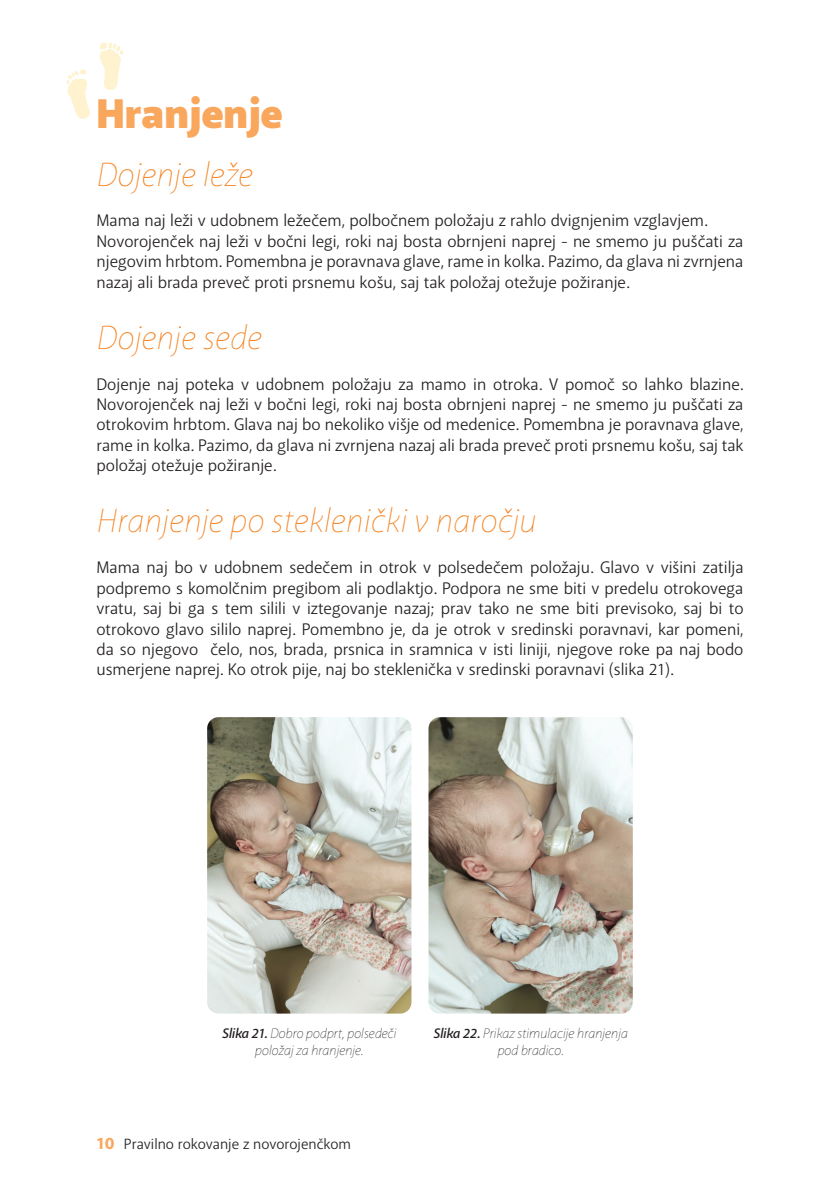
<style>
.page{position:relative;width:840px;height:1191px;background:#fff}
.page>*{position:absolute;margin:0;border:0;box-sizing:border-box;transform-origin:0 0}
.naslov{font:900 42px "Akagi";color:#f9a75d}
.podnaslov_1{font:italic 100 34px "Akagi";color:#f58220}
.text{font:17px/20.4px "Akagi";color:#231f20;text-align:justify}
.t1{font:15px "Akagi";color:#231f20}
.opis_slike{font:italic 100 14px/16.8px "Akagi";letter-spacing:-.01em;color:#231f20;text-align:center}
.s1{font-weight:600}
.s2{font-weight:800;font-size:17px;color:#f9a75d}
</style>
<div class="page">
<img style="left:207px;top:717px;width:204px;height:296px">
<img style="left:428px;top:717px;width:204px;height:296px">
<svg style="left:66px;top:42px;width:57px;height:77px"></svg>
<p class="naslov" style="left:96px;top:88px;width:188px">Hranjenje</p>
<p class="podnaslov_1" style="left:96px;top:154px;width:158px">Dojenje leže</p>
<p class="text" style="left:96px;top:210px;width:612px">Mama naj leži v udobnem ležečem, polbočnem položaju z rahlo dvignjenim vzglavjem.</p>
<p class="text" style="left:96px;top:231px;width:648px">Novorojenček naj leži v bočni legi, roki naj bosta obrnjeni naprej - ne smemo ju puščati za njegovim hrbtom. Pomembna je poravnava glave, rame in kolka. Pazimo, da glava ni zvrnjena nazaj ali brada preveč proti prsnemu košu, saj tak položaj otežuje požiranje.</p>
<p class="podnaslov_1" style="left:96px;top:317px;width:167px">Dojenje sede</p>
<p class="text" style="left:96px;top:373px;width:648px">Dojenje naj poteka v udobnem položaju za mamo in otroka. V pomoč so lahko blazine.<br>Novorojenček naj leži v bočni legi, roki naj bosta obrnjeni naprej - ne smemo ju puščati za otrokovim hrbtom. Glava naj bo nekoliko višje od medenice. Pomembna je poravnava glave, rame in kolka. Pazimo, da glava ni zvrnjena nazaj ali brada preveč proti prsnemu košu, saj tak položaj otežuje požiranje.</p>
<p class="podnaslov_1" style="left:96px;top:500px;width:441px">Hranjenje po steklenički v naročju</p>
<p class="text" style="left:96px;top:557px;width:648px">Mama naj bo v udobnem sedečem in otrok v polsedečem položaju. Glavo v višini zatilja podpremo s komolčnim pregibom ali podlaktjo. Podpora ne sme biti v predelu otrokovega vratu, saj bi ga s tem silili v iztegovanje nazaj; prav tako ne sme biti previsoko, saj bi to otrokovo glavo sililo naprej. Pomembno je, da je otrok v sredinski poravnavi, kar pomeni, da so njegovo čelo, nos, brada, prsnica in sramnica v isti liniji, njegove roke pa naj bodo usmerjene naprej. Ko otrok pije, naj bo steklenička v sredinski poravnavi (slika 21).</p>
<p class="opis_slike" style="left:222px;top:1025px;width:176px"><span class="s1">Slika 21.</span> Dobro podprt, polsedeči položaj za hranjenje.</p>
<p class="opis_slike" style="left:433px;top:1025px;width:196px"><span class="s1">Slika 22.</span> Prikaz stimulacije hranjenja pod bradico.</p>
<p class="t1" style="left:96px;top:1135px;width:256px"><span class="s2">10</span> Pravilno rokovanje z novorojenčkom</p>
</div>
